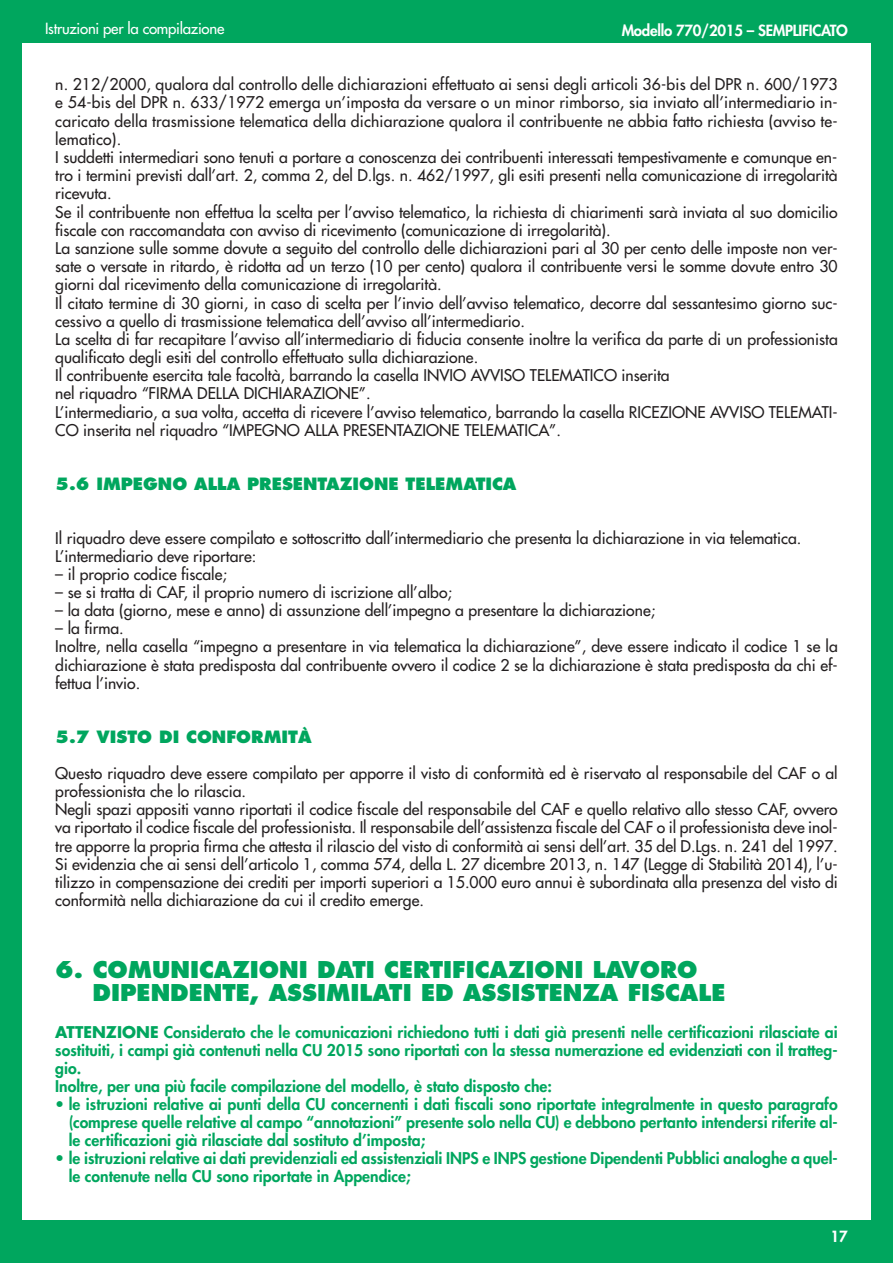
<style>
.page{position:relative;width:893px;height:1263px;background:#fff}
.page>*{position:absolute;margin:0;border:0;box-sizing:border-box;transform-origin:0 0}
.t1{font:800 22.5px/23px "Futura";color:#00a65e}
.t2{font:800 16.5px "Futura";color:#00a65e}
.t3{font:15.75px/18.1px "Futura";color:#231f20}
.t4{font:800 15.75px/18.1px "Futura";color:#00a65e}
.t5{font:800 15px "Futura";letter-spacing:-.015em;color:#fff}
.t6{font:15px "Futura";letter-spacing:-.015em;color:#fff}
.s1{font-weight:700}
.s2{font-weight:400}
</style>
<div class="page">
<div style="left:0;top:43px;width:21px;height:1220px;background:#00a65e"></div>
<div style="left:872px;top:43px;width:21px;height:1177px;background:#00a65e"></div>
<div style="left:0;top:1220px;width:893px;height:43px;background:#00a65e"></div>
<div style="left:0;top:0;width:893px;height:43px;background:#00a65e"></div>
<p class="t6" style="left:45px;top:21px;width:181px">Istruzioni per la compilazione</p>
<p class="t5" style="left:622px;top:23px;width:228px">Modello 770/2015 – SEMPLIFICATO</p>
<p class="t3" style="left:55px;top:76px;width:784px">n. 212/2000, qualora dal controllo delle dichiarazioni effettuato ai sensi degli articoli 36-bis del DPR n. 600/1973 e 54-bis del DPR n. 633/1972 emerga un’imposta da versare o un minor rimborso, sia inviato all’intermediario in&shy;caricato della trasmissione telematica della dichiarazione qualora il contribuente ne abbia fatto richiesta (avviso te&shy;lematico).<br>I suddetti intermediari sono tenuti a portare a conoscenza dei contribuenti interessati tempestivamente e comunque en&shy;tro i termini previsti dall’art. 2, comma 2, del D.lgs. n. 462/1997, gli esiti presenti nella comunicazione di irregolarità ricevuta.<br>Se il contribuente non effettua la scelta per l’avviso telematico, la richiesta di chiarimenti sarà inviata al suo domicilio fiscale con raccomandata con avviso di ricevimento (comunicazione di irregolarità).<br>La sanzione sulle somme dovute a seguito del controllo delle dichiarazioni pari al 30 per cento delle imposte non ver&shy;sate o versate in ritardo, è ridotta ad un terzo (10 per cento) qualora il contribuente versi le somme dovute entro 30 giorni dal ricevimento della comunicazione di irregolarità.<br>Il citato termine di 30 giorni, in caso di scelta per l’invio dell’avviso telematico, decorre dal sessantesimo giorno suc&shy;cessivo a quello di trasmissione telematica dell’avviso all’intermediario.<br>La scelta di far recapitare l’avviso all’intermediario di fiducia consente inoltre la verifica da parte di un professionista qualificato degli esiti del controllo effettuato sulla dichiarazione.<br>Il contribuente esercita tale facoltà, barrando la casella INVIO AVVISO TELEMATICO inserita<br>nel riquadro “FIRMA DELLA DICHIARAZIONE”.<br>L’intermediario, a sua volta, accetta di ricevere l’avviso telematico, barrando la casella RICEZIONE AVVISO TELEMATI-CO inserita nel riquadro “IMPEGNO ALLA PRESENTAZIONE TELEMATICA”.</p>
<p class="t2" style="left:55px;top:477px;width:463px">5.6 IMPEGNO ALLA PRESENTAZIONE TELEMATICA</p>
<p class="t3" style="left:55px;top:530px;width:747px">Il riquadro deve essere compilato e sottoscritto dall’intermediario che presenta la dichiarazione in via telematica.<br>L’intermediario deve riportare:</p>
<p class="t3" style="left:55px;top:566px;width:173px">– il proprio codice fiscale;</p>
<p class="t3" style="left:55px;top:584px;width:398px">– se si tratta di CAF, il proprio numero di iscrizione all’albo;</p>
<p class="t3" style="left:55px;top:603px;width:601px">– la data (giorno, mese e anno) di assunzione dell’impegno a presentare la dichiarazione;</p>
<p class="t3" style="left:55px;top:621px;width:784px">– la firma.<br>Inoltre, nella casella “impegno a presentare in via telematica la dichiarazione”, deve essere indicato il codice 1 se la dichiarazione è stata predisposta dal contribuente ovvero il codice 2 se la dichiarazione è stata predisposta da chi ef&shy;fettua l’invio.</p>
<p class="t2" style="left:55px;top:730px;width:258px">5.7 VISTO DI CONFORMITÀ</p>
<p class="t3" style="left:55px;top:766px;width:784px">Questo riquadro deve essere compilato per apporre il visto di conformità ed è riservato al responsabile del CAF o al professionista che lo rilascia.<br>Negli spazi appositi vanno riportati il codice fiscale del responsabile del CAF e quello relativo allo stesso CAF, ovvero va riportato il codice fiscale del professionista. Il responsabile dell’assistenza fiscale del CAF o il professionista deve inol&shy;tre apporre la propria firma che attesta il rilascio del visto di conformità ai sensi dell’art. 35 del D.Lgs. n. 241 del 1997.<br>Si evidenzia che ai sensi dell’articolo 1, comma 574, della L. 27 dicembre 2013, n. 147 (Legge di Stabilità 2014), l’u&shy;tilizzo in compensazione dei crediti per importi superiori a 15.000 euro annui è subordinata alla presenza del visto di conformità nella dichiarazione da cui il credito emerge.</p>
<h1 class="t1" style="left:93px;top:960px;width:634px;text-indent:-37px">6. COMUNICAZIONI DATI CERTIFICAZIONI LAVORO<br>DIPENDENTE, ASSIMILATI ED ASSISTENZA FISCALE</h1>
<p class="t4" style="left:55px;top:1024px;width:784px"><span class="s1">ATTENZIONE</span> Considerato che le comunicazioni richiedono tutti i dati già presenti nelle certificazioni rilasciate ai sostituiti, i campi già contenuti nella CU 2015 sono riportati con la stessa numerazione ed evidenziati con il tratteg&shy;gio.<br>Inoltre, per una più facile compilazione del modello, è stato disposto che:</p>
<p class="t4" style="left:69px;top:1096px;width:770px;text-align:justify;text-indent:-13px"><span class="s2">•</span> le istruzioni relative ai punti della CU concernenti i dati fiscali sono riportate integralmente in questo paragrafo (comprese quelle relative al campo “annotazioni” presente solo nella CU) e debbono pertanto intendersi riferite al&shy;le certificazioni già rilasciate dal sostituto d’imposta;</p>
<p class="t4" style="left:69px;top:1150px;width:770px;text-indent:-13px"><span class="s2">•</span> le istruzioni relative ai dati previdenziali ed assistenziali INPS e INPS gestione Dipendenti Pubblici analoghe a quel&shy;le contenute nella CU sono riportate in Appendice;</p>
<p class="t5" style="left:831px;top:1229px;width:19px">17</p>
</div>
